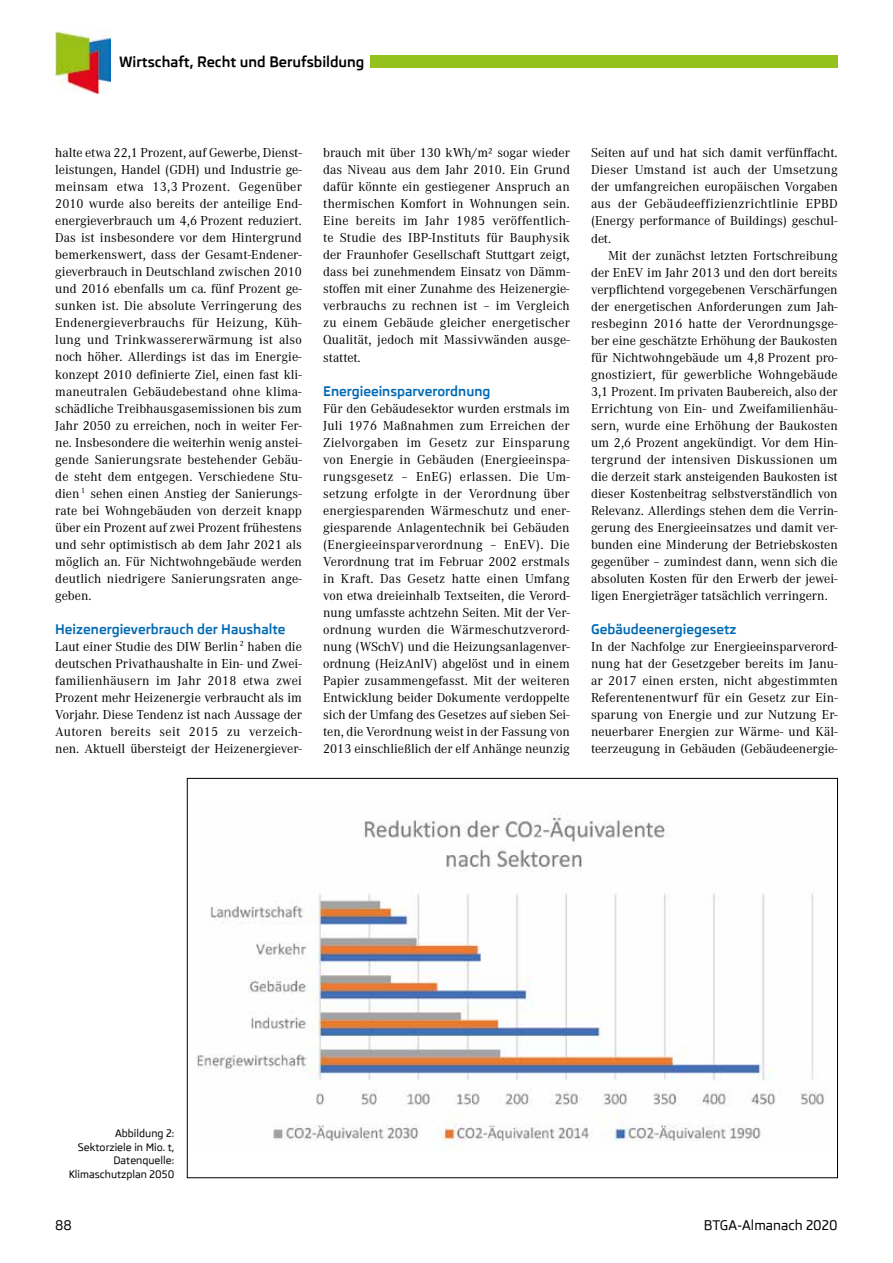
<style>
.page{position:relative;width:893px;height:1263px;background:#fff}
.page>*{position:absolute;margin:0;border:0;box-sizing:border-box;transform-origin:0 0}
.t1{font:700 14.4px "Skoda Pro";color:#000}
.t2{font:13.5px/17px "Corporate A";color:#000;text-align:justify}
.t3{font:700 13.5px "Skoda Pro";color:#0069b4}
.t4{font:500 13.5px "Skoda Pro";color:#000}
.t5{font:500 10.5px/13.5px "Skoda Pro";color:#000;text-align:right}
</style>
<div class="page">
<div style="left:370px;top:56px;width:468px;height:12px;background:#94c11c"></div>
<img style="left:55px;top:32px;width:55px;height:61px">
<img style="left:196px;top:813px;width:630px;height:334px">
<p class="t1" style="left:119px;top:53px;width:247px">Wirtschaft, Recht und Berufsbildung</p>
<p class="t2" style="left:55px;top:145px;width:248px">halte etwa 22,1 Prozent, auf Gewerbe, Dienst&shy;leistungen, Handel (GDH) und Industrie ge&shy;meinsam etwa 13,3 Prozent. Gegenüber 2010 wurde also bereits der anteilige End&shy;energieverbrauch um 4,6 Prozent reduziert.<br>Das ist insbesondere vor dem Hintergrund bemerkenswert, dass der Gesamt-Endener&shy;gieverbrauch in Deutschland zwischen 2010 und 2016 ebenfalls um ca. fünf Prozent ge&shy;sunken ist. Die absolute Verringerung des Endenergieverbrauchs für Heizung, Küh&shy;lung und Trinkwassererwärmung ist also noch höher. Allerdings ist das im Energie&shy;konzept 2010 definierte Ziel, einen fast kli&shy;maneutralen Gebäudebestand ohne klima&shy;schädliche Treibhausgasemissionen bis zum Jahr 2050 zu erreichen, noch in weiter Fer&shy;ne. Insbesondere die weiterhin wenig anstei&shy;gende Sanierungsrate bestehender Gebäu&shy;de steht dem entgegen. Verschiedene Stu&shy;dien <sup>1</sup> sehen einen Anstieg der Sanierungs&shy;rate bei Wohngebäuden von derzeit knapp über ein Prozent auf zwei Prozent frühestens und sehr optimistisch ab dem Jahr 2021 als möglich an. Für Nichtwohngebäude werden deutlich niedrigere Sanierungsraten ange&shy;geben.</p>
<p class="t3" style="left:55px;top:621px;width:232px">Heizenergieverbrauch der Haushalte</p>
<p class="t2" style="left:55px;top:638px;width:248px">Laut einer Studie des DIW Berlin <sup>2</sup> haben die deutschen Privathaushalte in Ein- und Zwei&shy;familienhäusern im Jahr 2018 etwa zwei Prozent mehr Heizenergie verbraucht als im Vorjahr. Diese Tendenz ist nach Aussage der Autoren bereits seit 2015 zu verzeich&shy;nen. Aktuell übersteigt der Heizenergiever-</p>
<p class="t2" style="left:323px;top:145px;width:248px">brauch mit über 130 kWh/m² sogar wieder das Niveau aus dem Jahr 2010. Ein Grund dafür könnte ein gestiegener Anspruch an thermischen Komfort in Wohnungen sein.<br>Eine bereits im Jahr 1985 veröffentlich&shy;te Studie des IBP-Instituts für Bauphysik der Fraunhofer Gesellschaft Stuttgart zeigt, dass bei zunehmendem Einsatz von Dämm&shy;stoffen mit einer Zunahme des Heizenergie&shy;verbrauchs zu rechnen ist – im Vergleich zu einem Gebäude gleicher energetischer Qualität, jedoch mit Massivwänden ausge&shy;stattet.</p>
<p class="t3" style="left:323px;top:383px;width:169px">Energieeinsparverordnung</p>
<p class="t2" style="left:323px;top:400px;width:248px">Für den Gebäudesektor wurden erstmals im Juli 1976 Maßnahmen zum Erreichen der Zielvorgaben im Gesetz zur Einsparung von Energie in Gebäuden (Energieeinspa&shy;rungsgesetz – EnEG) erlassen. Die Um&shy;setzung erfolgte in der Verordnung über energiesparenden Wärmeschutz und ener&shy;giesparende Anlagentechnik bei Gebäuden (Energieeinsparverordnung – EnEV). Die Verordnung trat im Februar 2002 erstmals in Kraft. Das Gesetz hatte einen Umfang von etwa dreieinhalb Textseiten, die Verord&shy;nung umfasste achtzehn Seiten. Mit der Ver&shy;ordnung wurden die Wärmeschutzverord&shy;nung (WSchV) und die Heizungsanlagenver&shy;ordnung (HeizAnlV) abgelöst und in einem Papier zusammengefasst. Mit der weiteren Entwicklung beider Dokumente verdoppelte sich der Umfang des Gesetzes auf sieben Sei&shy;ten, die Verordnung weist in der Fassung von 2013 einschließlich der elf Anhänge neunzig</p>
<p class="t2" style="left:591px;top:145px;width:248px">Seiten auf und hat sich damit verfünffacht.<br>Dieser Umstand ist auch der Umsetzung der umfangreichen europäischen Vorgaben aus der Gebäudeeffizienzrichtlinie EPBD (Energy performance of Buildings) geschul&shy;det.</p>
<p class="t2" style="left:591px;top:247px;width:248px;text-indent:17px">Mit der zunächst letzten Fortschreibung der EnEV im Jahr 2013 und den dort bereits verpflichtend vorgegebenen Verschärfungen der energetischen Anforderungen zum Jah&shy;resbeginn 2016 hatte der Verordnungsge&shy;ber eine geschätzte Erhöhung der Baukosten für Nichtwohngebäude um 4,8 Prozent pro&shy;gnostiziert, für gewerbliche Wohngebäude 3,1 Prozent. Im privaten Baubereich, also der Errichtung von Ein- und Zweifamilienhäu&shy;sern, wurde eine Erhöhung der Baukosten um 2,6 Prozent angekündigt. Vor dem Hin&shy;tergrund der intensiven Diskussionen um die derzeit stark ansteigenden Baukosten ist dieser Kostenbeitrag selbstverständlich von Relevanz. Allerdings stehen dem die Verrin&shy;gerung des Energieeinsatzes und damit ver&shy;bunden eine Minderung der Betriebskosten gegenüber – zumindest dann, wenn sich die absoluten Kosten für den Erwerb der jewei&shy;ligen Energieträger tatsächlich verringern.</p>
<p class="t3" style="left:591px;top:621px;width:147px">Gebäudeenergiegesetz</p>
<p class="t2" style="left:591px;top:638px;width:248px">In der Nachfolge zur Energieeinsparverord&shy;nung hat der Gesetzgeber bereits im Janu&shy;ar 2017 einen ersten, nicht abgestimmten Referentenentwurf für ein Gesetz zur Ein&shy;sparung von Energie und zur Nutzung Er&shy;neuerbarer Energien zur Wärme- und Käl&shy;teerzeugung in Gebäuden (Gebäudeenergie-</p>
<p class="t5" style="left:69px;top:1127px;width:107px">Abbildung 2:<br>Sektorziele in Mio. t,<br>Datenquelle:<br>Klimaschutzplan 2050</p>
<p class="t4" style="left:55px;top:1217px;width:18px">88</p>
<p class="t4" style="left:704px;top:1217px;width:135px">BTGA-Almanach 2020</p>
</div>
